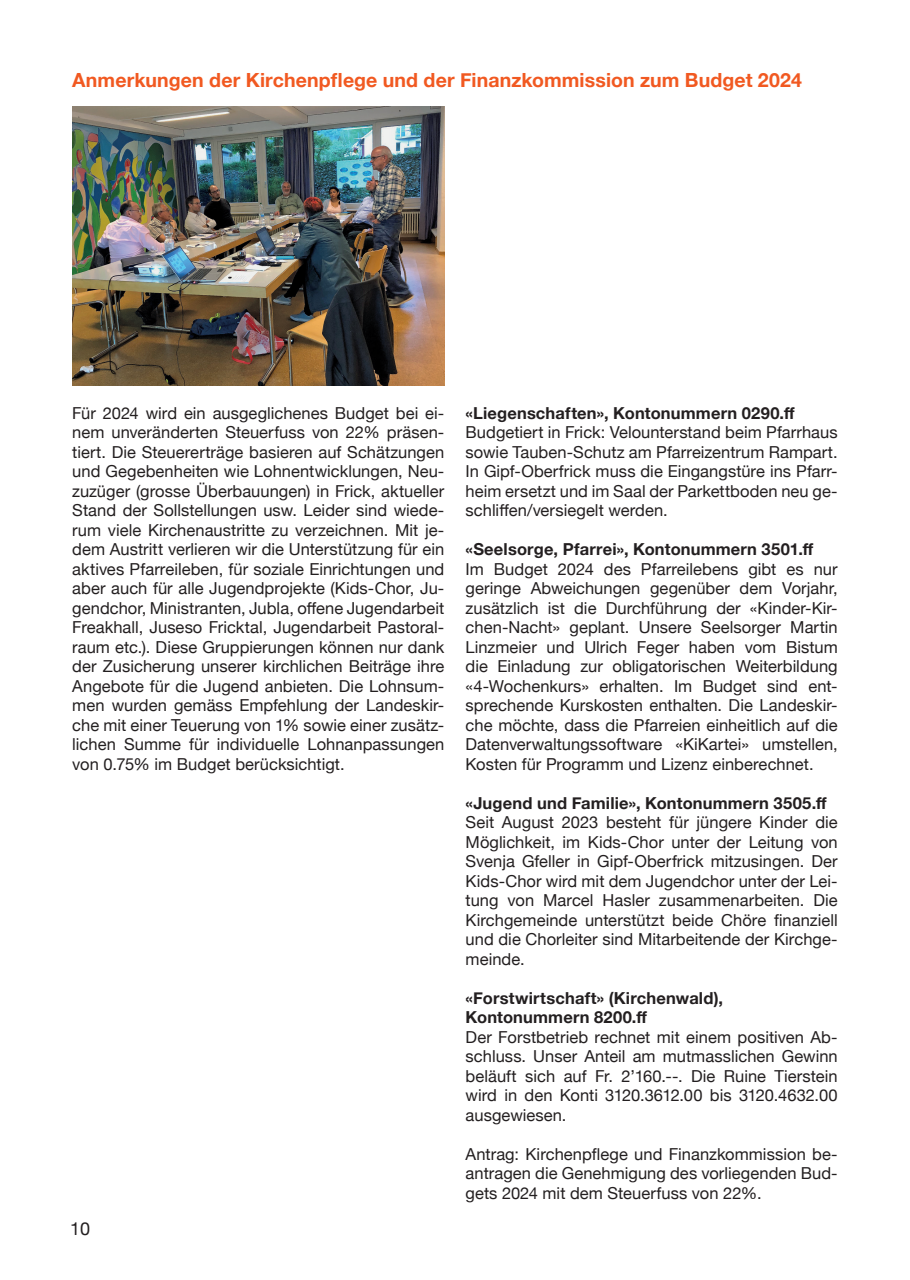
<style>
.page{position:relative;width:910px;height:1280px;background:#fff}
.page>*{position:absolute;margin:0;border:0;box-sizing:border-box;transform-origin:0 0}
.t1{font:700 19.5px "Helvetica Neue";letter-spacing:.005em;color:#f15921}
.t2{font:18px "Helvetica Neue";color:#231f20}
.t3{font:16.5px/19.5px "Helvetica Neue";letter-spacing:.005em;color:#231f20;text-align:justify}
.t4{font:700 16.5px/19.5px "Helvetica Neue";letter-spacing:.01em;color:#231f20}
</style>
<div class="page">
<img style="left:72px;top:107px;width:372px;height:279px">
<p class="t1" style="left:72px;top:65px;width:731px">Anmerkungen der Kirchenpflege und der Finanzkommission zum Budget 2024</p>
<p class="t3" style="left:72px;top:404px;width:374px">Für 2024 wird ein ausgeglichenes Budget bei ei&shy;nem unveränderten Steuerfuss von 22% präsen&shy;tiert. Die Steuererträge basieren auf Schätzungen und Gegebenheiten wie Lohnentwicklungen, Neu&shy;zuzüger (grosse Überbauungen) in Frick, aktueller Stand der Sollstellungen usw. Leider sind wiede&shy;rum viele Kirchenaustritte zu verzeichnen. Mit je&shy;dem Austritt verlieren wir die Unterstützung für ein aktives Pfarreileben, für soziale Einrichtungen und aber auch für alle Jugendprojekte (Kids-Chor, Ju&shy;gendchor, Ministranten, Jubla, offene Jugendarbeit Freakhall, Juseso Fricktal, Jugendarbeit Pastoral&shy;raum etc.). Diese Gruppierungen können nur dank der Zusicherung unserer kirchlichen Beiträge ihre Angebote für die Jugend anbieten. Die Lohnsum&shy;men wurden gemäss Empfehlung der Landeskir&shy;che mit einer Teuerung von 1% sowie einer zusätz&shy;lichen Summe für individuelle Lohnanpassungen von 0.75% im Budget berücksichtigt.</p>
<p class="t2" style="left:70px;top:1216px;width:22px">10</p>
<p class="t4" style="left:466px;top:403px;width:330px">«Liegenschaften», Kontonummern 0290.ff</p>
<p class="t3" style="left:466px;top:424px;width:374px">Budgetiert in Frick: Velounterstand beim Pfarrhaus sowie Tauben-Schutz am Pfarreizentrum Rampart.<br>In Gipf-Oberfrick muss die Eingangstüre ins Pfarr&shy;heim ersetzt und im Saal der Parkettboden neu ge&shy;schliffen/versiegelt werden.</p>
<p class="t4" style="left:466px;top:540px;width:349px">«Seelsorge, Pfarrei», Kontonummern 3501.ff</p>
<p class="t3" style="left:466px;top:560px;width:374px">Im Budget 2024 des Pfarreilebens gibt es nur geringe Abweichungen gegenüber dem Vorjahr, zusätzlich ist die Durchführung der «Kinder-Kir&shy;chen-Nacht» geplant. Unsere Seelsorger Martin Linzmeier und Ulrich Feger haben vom Bistum die Einladung zur obligatorischen Weiterbildung «4-Wochenkurs» erhalten. Im Budget sind ent&shy;sprechende Kurskosten enthalten. Die Landeskir&shy;che möchte, dass die Pfarreien einheitlich auf die Datenverwaltungssoftware «KiKartei» umstellen, Kosten für Programm und Lizenz einberechnet.</p>
<p class="t4" style="left:466px;top:794px;width:363px">«Jugend und Familie», Kontonummern 3505.ff</p>
<p class="t3" style="left:466px;top:814px;width:374px">Seit August 2023 besteht für jüngere Kinder die Möglichkeit, im Kids-Chor unter der Leitung von Svenja Gfeller in Gipf-Oberfrick mitzusingen. Der Kids-Chor wird mit dem Jugendchor unter der Lei&shy;tung von Marcel Hasler zusammenarbeiten. Die Kirchgemeinde unterstützt beide Chöre finanziell und die Chorleiter sind Mitarbeitende der Kirchge&shy;meinde.</p>
<p class="t4" style="left:466px;top:989px;width:259px">«Forstwirtschaft» (Kirchenwald),<br>Kontonummern 8200.ff</p>
<p class="t3" style="left:466px;top:1028px;width:374px">Der Forstbetrieb rechnet mit einem positiven Ab&shy;schluss. Unser Anteil am mutmasslichen Gewinn beläuft sich auf Fr. 2’160.--. Die Ruine Tierstein wird in den Konti 3120.3612.00 bis 3120.4632.00 ausgewiesen.</p>
<p class="t3" style="left:466px;top:1145px;width:374px">Antrag: Kirchenpflege und Finanzkommission be&shy;antragen die Genehmigung des vorliegenden Bud&shy;gets 2024 mit dem Steuerfuss von 22%.</p>
</div>
